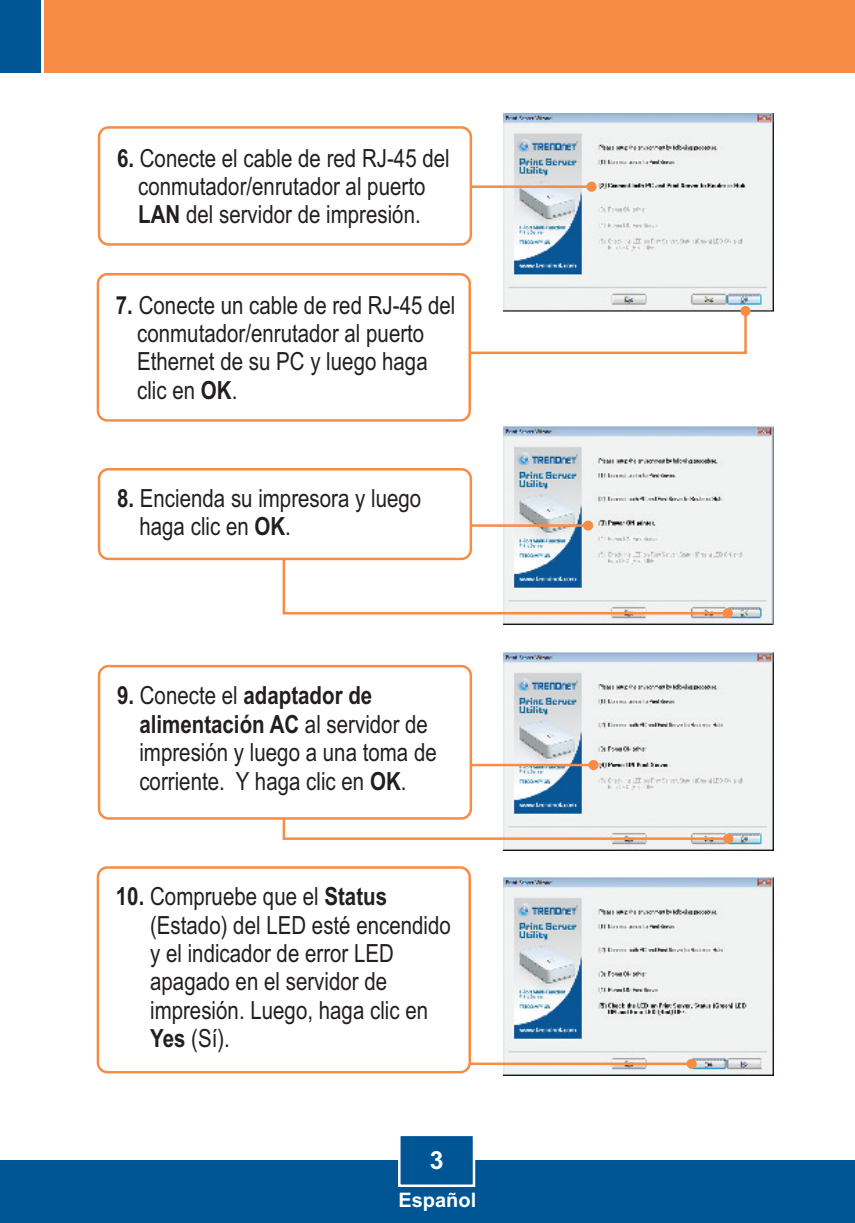
<style>
.page{position:relative;width:855px;height:1223px;background:#fff}
.page>*{position:absolute;margin:0;border:0;box-sizing:border-box;transform-origin:0 0}
.t1{font:25px/28.5px "Arial Narrow";color:#231f20}
.t2{font:700 25px "Arial";color:#fff}
.t3{font:700 20px "Arial";color:#fff}
.s1{font-weight:700}
</style>
<div class="page">
<div style="left:0;top:1160px;width:855px;height:62px;background:#005595"></div>
<div style="left:44px;top:0;width:811px;height:73px;background:#f68c45"></div>
<div style="left:0;top:0;width:41px;height:73px;background:#005595"></div>
<svg style="left:398px;top:1136px;width:78px;height:51px"></svg>
<img style="left:504px;top:877px;width:270px;height:197px">
<img style="left:504px;top:652px;width:270px;height:198px">
<img style="left:504px;top:426px;width:270px;height:198px">
<img style="left:504px;top:114px;width:270px;height:198px">
<svg style="left:471px;top:306px;width:280px;height:48px"></svg>
<svg style="left:472px;top:182px;width:125px;height:10px"></svg>
<svg style="left:472px;top:520px;width:121px;height:5px"></svg>
<div style="left:98px;top:126px;width:374px;height:120px;background:#fff;border:3px solid #f68c45;border-radius:9px"></div>
<div style="left:97px;top:273px;width:374px;height:148px;background:#fff;border:3px solid #f68c45;border-radius:9px"></div>
<svg style="left:283px;top:744px;width:450px;height:99px;fill:#f1f3f3"></svg>
<svg style="left:471px;top:969px;width:226px;height:99px"></svg>
<svg style="left:283px;top:525px;width:450px;height:93px"></svg>
<div style="left:98px;top:664px;width:374px;height:155px;background:#fff;border:3px solid #f68c45;border-radius:9px"></div>
<div style="left:97px;top:866px;width:374px;height:207px;background:#fff;border:3px solid #f68c45;border-radius:9px"></div>
<div style="left:98px;top:468px;width:374px;height:92px;background:#fff;border:3px solid #f68c45;border-radius:9px"></div>
<p class="t1" style="left:117px;top:146px;width:334px;text-align:center"><span class="s1">6.</span> Conecte el cable de red RJ-45 del conmutador/enrutador al puerto<br><span class="s1">LAN</span> del servidor de impresión.</p>
<p class="t1" style="left:137px;top:293px;width:320px;text-indent:-21px"><span class="s1">7.</span> Conecte un cable de red RJ-45 del conmutador/enrutador al puerto<br>Ethernet de su PC y luego haga clic en <span class="s1">OK</span>.</p>
<p class="t1" style="left:139px;top:486px;width:283px;text-indent:-22px"><span class="s1">8.</span> Encienda su impresora y luego haga clic en <span class="s1">OK</span>.</p>
<p class="t1" style="left:139px;top:683px;width:299px;text-indent:-22px"><span class="s1">9.</span> Conecte el <span class="s1">adaptador de alimentación AC</span> al servidor de impresión y luego a una toma de corriente. Y haga clic en <span class="s1">OK</span>.</p>
<p class="t1" style="left:150px;top:884px;width:302px;text-indent:-34px"><span class="s1">10.</span> Compruebe que el <span class="s1">Status </span>(Estado) del LED esté encendido y el indicador de error LED apagado en el servidor de impresión. Luego, haga clic en<br><span class="s1">Yes</span> (Sí).</p>
<p class="t2" style="left:430px;top:1150px;width:15px">3</p>
<p class="t3" style="left:398px;top:1191px;width:79px">Español</p>
</div>
